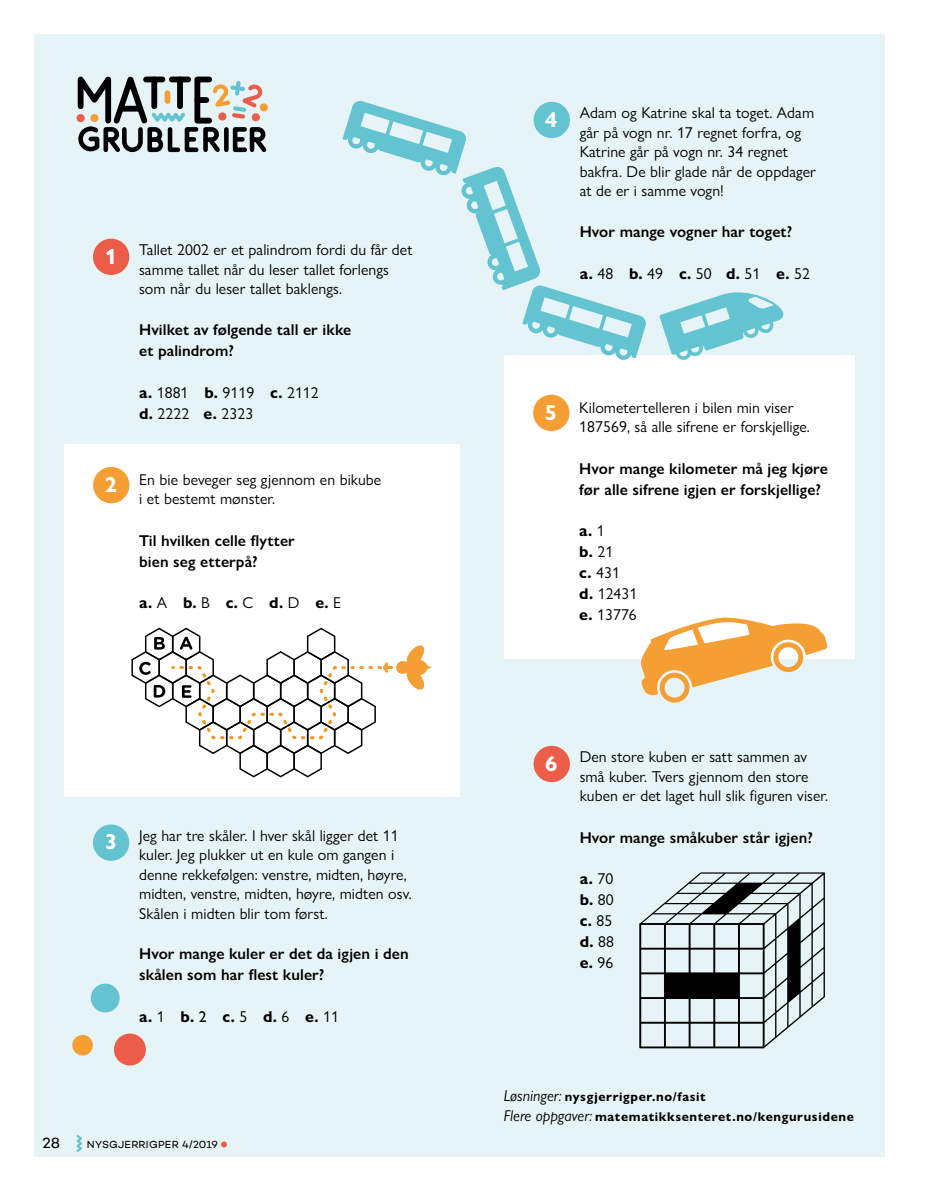
<style>
.page{position:relative;width:927px;height:1191px;background:#fff}
.page>*{position:absolute;margin:0;border:0;box-sizing:border-box;transform-origin:0 0}
.t1{font:700 21.75px "Gill Sans Nova";color:#fff}
.t2{font:15.75px/19.5px "Gill Sans Nova";letter-spacing:.005em;color:#000}
.t3{font:600 15.75px/21px "Gill Sans Nova";letter-spacing:.005em;color:#000}
.t4{font:700 15.75px/21px "Gill Sans Nova";color:#000;text-align:justify}
.t5{font:15px "Campton";color:#000}
.t6{font:700 12.75px/19.5px "Gill Sans Nova";letter-spacing:.05em;color:#000}
.t7{font:10.5px "Campton";letter-spacing:.02em;color:#000}
.s1{font-weight:700}
.s2{font-weight:400}
.s3{font-weight:500}
.s4{font-weight:900;font-size:16.5px;color:#eb5d48}
.s5{font-weight:400;font-style:italic;font-size:15.75px}
</style>
<div class="page">
<div style="left:34px;top:34px;width:851px;height:1123px;background:#e7f4f7"></div>
<div style="left:93px;top:239px;width:36px;height:36px;background:#eb5d48;border-radius:50%"></div>
<div style="left:64px;top:445px;width:395px;height:352px;background:#fff"></div>
<div style="left:93px;top:467px;width:36px;height:36px;background:#f59e33;border-radius:50%"></div>
<div style="left:93px;top:824px;width:36px;height:37px;background:#63c3d1;border-radius:50%"></div>
<div style="left:504px;top:355px;width:351px;height:304px;background:#fff"></div>
<div style="left:533px;top:395px;width:36px;height:36px;background:#f59e33;border-radius:50%"></div>
<div style="left:534px;top:746px;width:36px;height:36px;background:#eb5d48;border-radius:50%"></div>
<svg style="left:131px;top:627px;width:301px;height:150px"></svg>
<svg style="left:639px;top:872px;width:186px;height:176px;background:#adb7b9"></svg>
<div style="left:91px;top:983px;width:29px;height:29px;background:#63c3d1;border-radius:50%"></div>
<svg style="left:72px;top:1035px;width:21px;height:21px"></svg>
<svg style="left:113px;top:1033px;width:33px;height:33px"></svg>
<svg style="left:659px;top:287px;width:125px;height:73px;background:#aadde5"></svg>
<svg style="left:343px;top:100px;width:304px;height:261px;background:#d3ecf1"></svg>
<svg style="left:640px;top:617px;width:188px;height:87px"></svg>
<svg style="left:76px;top:1134px;width:6px;height:18px"></svg>
<div style="left:194px;top:77px;width:18px;height:46px;border:6px solid #000"></div>
<div style="left:197px;top:97px;width:9px;height:6px;background:#000"></div>
<svg style="left:201px;top:125px;width:23px;height:27px"></svg>
<div style="left:185px;top:127px;width:14px;height:25px;border:5px solid #000"></div>
<svg style="left:235px;top:125px;width:33px;height:27px"></svg>
<div style="left:233px;top:127px;width:14px;height:25px;border:5px solid #000"></div>
<div style="left:224px;top:129px;width:5px;height:21px;background:#000"></div>
<svg style="left:77px;top:77px;width:117px;height:75px;background:#8e989a"></svg>
<div style="left:77px;top:114px;width:8px;height:8px;background:#eb5d48;border-radius:50%"></div>
<div style="left:252px;top:113px;width:8px;height:8px;background:#eb5d48;border-radius:50%"></div>
<div style="left:90px;top:114px;width:8px;height:8px;background:#f59e33;border-radius:50%"></div>
<svg style="left:213px;top:81px;width:50px;height:38px;background:#decdc1"></svg>
<div style="left:260px;top:103px;width:8px;height:8px;background:#f59e33;border-radius:50%"></div>
<div style="left:165px;top:90px;width:5px;height:14px;background:#f59e33;border-radius:3px"></div>
<h1 class="t1" style="left:105px;top:243px;width:14px">1</h1>
<h1 class="t1" style="left:105px;top:471px;width:14px">2</h1>
<p class="t2" style="left:139px;top:240px;width:275px">Tallet 2002 er et palindrom fordi du får det samme tallet når du leser tallet forlengs som når du leser tallet baklengs.</p>
<p class="t3" style="left:139px;top:318px;width:214px">Hvilket av følgende tall er ikke et palindrom?</p>
<p class="t2" style="left:139px;top:381px;width:181px;line-height:21px"><span class="s1">a.</span> 1881 <span class="s1">b.</span> 9119 <span class="s1">c.</span> 2112 <span class="s1">d.</span> 2222 <span class="s1">e.</span> 2323</p>
<p class="t2" style="left:139px;top:469px;width:244px">En bie beveger seg gjennom en bikube i et bestemt mønster.</p>
<p class="t3" style="left:139px;top:530px;width:157px">Til hvilken celle flytter bien seg etterpå?</p>
<p class="t4" style="left:139px;top:592px;width:203px">a. <span class="s2">A</span> b.<span class="s2">B</span> c.<span class="s2">C</span> d.<span class="s2">D</span> e.<span class="s2">E</span></p>
<h1 class="t1" style="left:105px;top:828px;width:14px">3</h1>
<p class="t2" style="left:139px;top:825px;width:274px">Jeg har tre skåler. I hver skål ligger det 11 kuler. Jeg plukker ut en kule om gangen i denne rekkefølgen: venstre, midten, høyre, midten, venstre, midten, høyre, midten osv.<br>Skålen i midten blir tom først.</p>
<p class="t3" style="left:139px;top:943px;width:271px">Hvor mange kuler er det da igjen i den skålen som har flest kuler?</p>
<p class="t4" style="left:139px;top:1006px;width:201px">a.<span class="s2">1</span> b. <span class="s3">2</span> c.<span class="s2">5</span> d.<span class="s2">6</span> e.<span class="s2">11</span></p>
<p class="t5" style="left:43px;top:1134px;width:19px">28</p>
<p class="t7" style="left:87px;top:1138px;width:142px">NYSGJERRIGPER 4/2019 <span class="s4">•</span></p>
<h1 class="t1" style="left:545px;top:106px;width:14px">4</h1>
<p class="t2" style="left:580px;top:103px;width:238px">Adam og Katrine skal ta toget. Adam går på vogn nr. 17 regnet forfra, og<br>Katrine går på vogn nr. 34 regnet bakfra. De blir glade når de oppdager at de er i samme vogn!</p>
<p class="t3" style="left:580px;top:221px;width:214px">Hvor mange vogner har toget?</p>
<p class="t4" style="left:580px;top:263px;width:232px">a. <span class="s2">48</span> b. <span class="s2">49</span> c. <span class="s2">50</span> d. <span class="s2">51</span> e. <span class="s2">52</span></p>
<h1 class="t1" style="left:545px;top:399px;width:14px">5</h1>
<p class="t2" style="left:579px;top:397px;width:232px">Kilometertelleren i bilen min viser<br>187569, så alle sifrene er forskjellige.</p>
<p class="t3" style="left:579px;top:458px;width:250px">Hvor mange kilometer må jeg kjøre før alle sifrene igjen er forskjellige?</p>
<p class="t2" style="left:579px;top:519px;width:60px;line-height:21px"><span class="s1">a.</span> 1<br><span class="s1">b.</span> 21<br><span class="s1">c.</span> 431 <span class="s1">d.</span> 12431 <span class="s1">e.</span> 13776</p>
<h1 class="t1" style="left:545px;top:750px;width:14px">6</h1>
<p class="t2" style="left:580px;top:747px;width:250px">Den store kuben er satt sammen av små kuber. Tvers gjennom den store kuben er det laget hull slik figuren viser.</p>
<p class="t3" style="left:580px;top:827px;width:235px">Hvor mange småkuber står igjen?</p>
<p class="t4" style="left:580px;top:868px;width:36px">a. <span class="s2">70 </span>b. <span class="s2">80 </span>c. <span class="s2">85 </span>d. <span class="s2">88 </span>e. <span class="s2">96</span></p>
<p class="t6" style="left:504px;top:1087px;width:352px"><span class="s5">Løsninger:</span> nysgjerrigper.no/fasit<br><span class="s5">Flere oppgaver:</span> matematikksenteret.no/kengurusidene</p>
</div>
